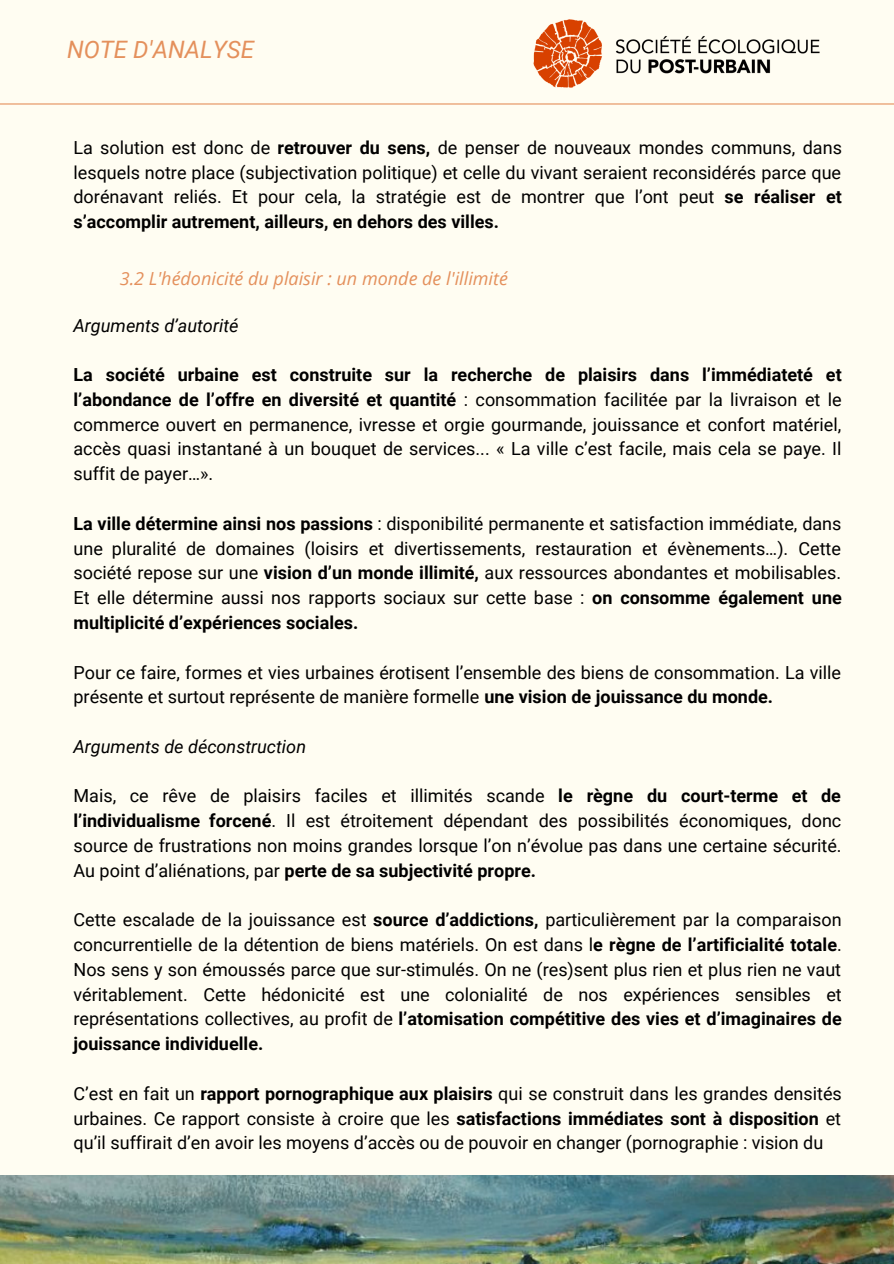
<style>
.page{position:relative;width:894px;height:1264px;background:#fff}
.page>*{position:absolute;margin:0;border:0;box-sizing:border-box;transform-origin:0 0}
.t1{font:italic 24px "Roboto";color:#e4905c}
.t2{font:18px/24.8px "Roboto";color:#000;text-align:justify}
.t3{font:italic 18px "Open Sans";color:#e4905c}
.t4{font:italic 18px "Roboto";color:#000}
.s1{font-weight:700}
</style>
<div class="page">
<div style="left:0;top:0;width:893px;height:1263px;background:#fffdf2"></div>
<hr style="left:0;top:103px;width:893px;height:2px;background:#e4905c">
<img style="left:0;top:1175px;width:893px;height:88px">
<img style="left:508px;top:19px;width:351px;height:85px">
<p class="t1" style="left:67px;top:36px;width:189px">NOTE D'ANALYSE</p>
<p class="t2" style="left:73px;top:135px;width:769px">La solution est donc de <span class="s1">retrouver du sens,</span> de penser de nouveaux mondes communs, dans lesquels notre place (subjectivation politique) et celle du vivant seraient reconsidérés parce que dorénavant reliés. Et pour cela, la stratégie est de montrer que l’ont peut <span class="s1">se réaliser et s’accomplir autrement, ailleurs, en dehors des villes.</span></p>
<p class="t3" style="left:120px;top:266px;width:389px">3.2 L'hédonicité du plaisir : un monde de l'illimité</p>
<p class="t4" style="left:73px;top:315px;width:166px">Arguments d’autorité</p>
<p class="t2" style="left:73px;top:362px;width:769px"><span class="s1">La société urbaine est construite sur la recherche de plaisirs dans l’immédiateté et l’abondance de l’offre en diversité et quantité</span> : consommation facilitée par la livraison et le commerce ouvert en permanence, ivresse et orgie gourmande, jouissance et confort matériel, accès quasi instantané à un bouquet de services... « La ville c’est facile, mais cela se paye. Il suffit de payer…».</p>
<p class="t2" style="left:73px;top:511px;width:769px"><span class="s1">La ville détermine ainsi nos passions</span> : disponibilité permanente et satisfaction immédiate, dans une pluralité de domaines (loisirs et divertissements, restauration et évènements…). Cette société repose sur une <span class="s1">vision d’un monde illimité,</span> aux ressources abondantes et mobilisables.<br>Et elle détermine aussi nos rapports sociaux sur cette base : <span class="s1">on consomme également une multiplicité d’expériences sociales.</span></p>
<p class="t2" style="left:73px;top:660px;width:768px">Pour ce faire, formes et vies urbaines érotisent l’ensemble des biens de consommation. La ville présente et surtout représente de manière formelle <span class="s1">une vision de jouissance du monde.</span></p>
<p class="t4" style="left:73px;top:736px;width:234px">Arguments de déconstruction</p>
<p class="t2" style="left:73px;top:784px;width:769px">Mais, ce rêve de plaisirs faciles et illimités scande <span class="s1">le règne du court-terme et de l’individualisme forcené</span>. Il est étroitement dépendant des possibilités économiques, donc source de frustrations non moins grandes lorsque l’on n’évolue pas dans une certaine sécurité.<br>Au point d’aliénations, par <span class="s1">perte de sa subjectivité propre.</span></p>
<p class="t2" style="left:73px;top:907px;width:769px">Cette escalade de la jouissance est <span class="s1">source d’addictions,</span> particulièrement par la comparaison concurrentielle de la détention de biens matériels. On est dans l<span class="s1">e règne de l’artificialité totale</span>.<br>Nos sens y son émoussés parce que sur-stimulés. On ne (res)sent plus rien et plus rien ne vaut véritablement. Cette hédonicité est une colonialité de nos expériences sensibles et représentations collectives, au profit de <span class="s1">l’atomisation compétitive des vies et d’imaginaires de jouissance individuelle.</span></p>
<p class="t2" style="left:73px;top:1081px;width:769px">C’est en fait un <span class="s1">rapport pornographique aux plaisirs</span> qui se construit dans les grandes densités urbaines. Ce rapport consiste à croire que les <span class="s1">satisfactions immédiates sont à disposition</span> et qu’il suffirait d’en avoir les moyens d’accès ou de pouvoir en changer (pornographie : vision du</p>
</div>
